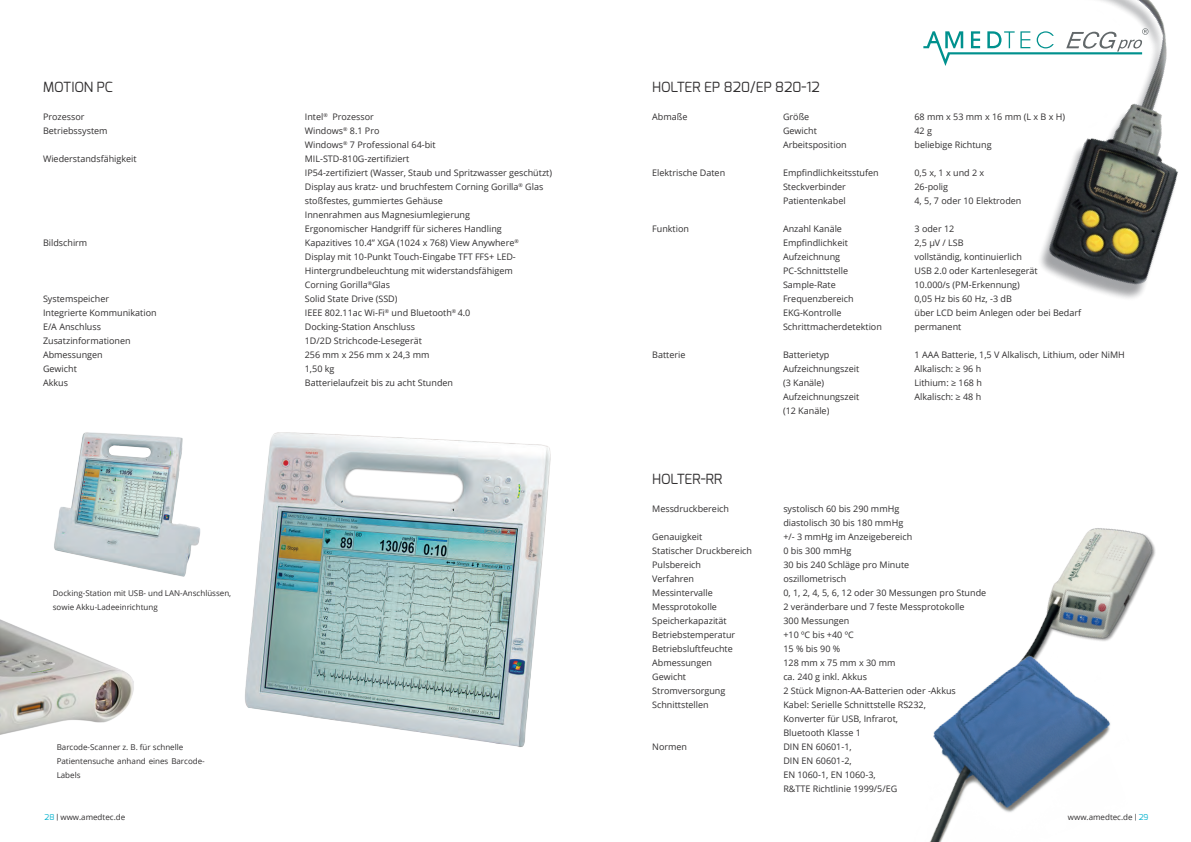
<style>
.page{position:relative;width:1191px;height:842px;background:#fff}
.page>*{position:absolute;margin:0;border:0;box-sizing:border-box;transform-origin:0 0}
.t1{font:14px "Exo";color:#312f30}
.Fließtext{font:9px "Open Sans";color:#312f30}
.text{font:8px/14px "Open Sans";color:#312f30}
.s1{font-family:"Exo";color:#00b1cd}
.s2{font-family:"Exo"}
</style>
<div class="page">
<img style="left:245px;top:432px;width:306px;height:315px">
<img style="left:0;top:620px;width:134px;height:115px">
<img style="left:54px;top:432px;width:147px;height:145px">
<img style="left:1040px;top:0;width:138px;height:299px">
<img style="left:1081px;top:528px;width:70px;height:13px">
<img style="left:929px;top:541px;width:227px;height:301px">
<svg style="left:923px;top:28px;width:225px;height:38px"></svg>
<p class="t1" style="left:43px;top:78px;width:71px">MOTION PC</p>
<p class="Fließtext" style="left:43px;top:111px;width:43px">Prozessor</p>
<p class="Fließtext" style="left:43px;top:125px;width:66px">Betriebssystem</p>
<p class="Fließtext" style="left:43px;top:153px;width:95px">Wiederstandsfähigkeit</p>
<p class="Fließtext" style="left:43px;top:237px;width:46px">Bildschirm</p>
<p class="Fließtext" style="left:43px;top:293px;width:68px">Systemspeicher</p>
<p class="Fließtext" style="left:43px;top:307px;width:115px">Integrierte Kommunikation</p>
<p class="Fließtext" style="left:43px;top:321px;width:60px">E/A Anschluss</p>
<p class="Fließtext" style="left:43px;top:335px;width:89px">Zusatzinformationen</p>
<p class="Fließtext" style="left:43px;top:349px;width:61px">Abmessungen</p>
<p class="Fließtext" style="left:43px;top:363px;width:35px">Gewicht</p>
<p class="Fließtext" style="left:43px;top:377px;width:26px">Akkus</p>
<p class="Fließtext" style="left:305px;top:111px;width:71px">Intel<sup>®</sup> Prozessor</p>
<p class="Fließtext" style="left:305px;top:125px;width:76px">Windows<sup>®</sup> 8.1 Pro</p>
<p class="Fließtext" style="left:305px;top:139px;width:132px">Windows<sup>®</sup> 7 Professional 64-bit</p>
<p class="Fließtext" style="left:305px;top:153px;width:106px">MIL-STD-810G-zertifiziert</p>
<p class="Fließtext" style="left:305px;top:167px;width:249px">IP54-zertifiziert (Wasser, Staub und Spritzwasser geschützt)</p>
<p class="Fließtext" style="left:305px;top:181px;width:240px">Display aus kratz- und bruchfestem Corning Gorilla<sup>®</sup> Glas</p>
<p class="Fließtext" style="left:305px;top:195px;width:140px">stoßfestes, gummiertes Gehäuse</p>
<p class="Fließtext" style="left:305px;top:209px;width:167px">Innenrahmen aus Magnesiumlegierung</p>
<p class="Fließtext" style="left:305px;top:223px;width:198px">Ergonomischer Handgriff für sicheres Handling</p>
<p class="Fließtext" style="left:305px;top:237px;width:215px">Kapazitives 10.4” XGA (1024 x 768) View Anywhere<sup>®</sup></p>
<p class="Fließtext" style="left:305px;top:251px;width:212px">Display mit 10-Punkt Touch-Eingabe TFT FFS+ LED-</p>
<p class="Fließtext" style="left:305px;top:265px;width:209px">Hintergrundbeleuchtung mit widerstandsfähigem</p>
<p class="Fließtext" style="left:305px;top:279px;width:87px">Corning Gorilla<sup>®</sup>Glas</p>
<p class="Fließtext" style="left:305px;top:293px;width:94px">Solid State Drive (SSD)</p>
<p class="Fließtext" style="left:305px;top:307px;width:167px">IEEE 802.11ac Wi-Fi<sup>®</sup> und Bluetooth<sup>®</sup> 4.0</p>
<p class="Fließtext" style="left:305px;top:321px;width:112px">Docking-Station Anschluss</p>
<p class="Fließtext" style="left:305px;top:335px;width:119px">1D/2D Strichcode-Lesegerät</p>
<p class="Fließtext" style="left:305px;top:349px;width:126px">256 mm x 256 mm x 24,3 mm</p>
<p class="Fließtext" style="left:305px;top:363px;width:31px">1,50 kg</p>
<p class="Fließtext" style="left:305px;top:377px;width:150px">Batterielaufzeit bis zu acht Stunden</p>
<p class="text" style="left:53px;top:586px;width:180px">Docking-Station mit USB- und LAN-Anschlüssen,</p>
<p class="text" style="left:53px;top:600px;width:106px">sowie Akku-Ladeeinrichtung</p>
<p class="text" style="left:57px;top:740px;width:128px">Barcode-Scanner z. B. für schnelle</p>
<p class="text" style="left:57px;top:754px;width:150px">Patientensuche anhand eines Barcode-<br>Labels</p>
<p class="t1" style="left:652px;top:78px;width:169px">HOLTER EP 820/EP 820-12</p>
<p class="Fließtext" style="left:652px;top:111px;width:37px">Abmaße</p>
<p class="Fließtext" style="left:652px;top:167px;width:74px">Elektrische Daten</p>
<p class="Fließtext" style="left:652px;top:223px;width:38px">Funktion</p>
<p class="Fließtext" style="left:652px;top:349px;width:35px">Batterie</p>
<p class="t1" style="left:652px;top:470px;width:72px">HOLTER-RR</p>
<p class="Fließtext" style="left:783px;top:111px;width:28px">Größe</p>
<p class="Fließtext" style="left:783px;top:125px;width:35px">Gewicht</p>
<p class="Fließtext" style="left:783px;top:139px;width:65px">Arbeitsposition</p>
<p class="Fließtext" style="left:783px;top:167px;width:97px">Empfindlichkeitsstufen</p>
<p class="Fließtext" style="left:783px;top:181px;width:64px">Steckverbinder</p>
<p class="Fließtext" style="left:783px;top:195px;width:64px">Patientenkabel</p>
<p class="Fließtext" style="left:783px;top:223px;width:60px">Anzahl Kanäle</p>
<p class="Fließtext" style="left:783px;top:237px;width:66px">Empfindlichkeit</p>
<p class="Fließtext" style="left:783px;top:251px;width:59px">Aufzeichnung</p>
<p class="Fließtext" style="left:783px;top:265px;width:67px">PC-Schnittstelle</p>
<p class="Fließtext" style="left:783px;top:279px;width:54px">Sample-Rate</p>
<p class="Fließtext" style="left:783px;top:293px;width:72px">Frequenzbereich</p>
<p class="Fließtext" style="left:783px;top:307px;width:60px">EKG-Kontrolle</p>
<p class="Fließtext" style="left:783px;top:321px;width:100px">Schrittmacherdetektion</p>
<p class="Fließtext" style="left:783px;top:349px;width:48px">Batterietyp</p>
<p class="Fließtext" style="left:783px;top:363px;width:78px">Aufzeichnungszeit</p>
<p class="Fließtext" style="left:783px;top:377px;width:43px">(3 Kanäle)</p>
<p class="Fließtext" style="left:783px;top:391px;width:78px">Aufzeichnungszeit</p>
<p class="Fließtext" style="left:783px;top:405px;width:48px">(12 Kanäle)</p>
<p class="Fließtext" style="left:914px;top:111px;width:152px">68 mm x 53 mm x 16 mm (L x B x H)</p>
<p class="Fließtext" style="left:914px;top:125px;width:19px">42 g</p>
<p class="Fließtext" style="left:914px;top:139px;width:79px">beliebige Richtung</p>
<p class="Fließtext" style="left:914px;top:167px;width:71px">0,5 x, 1 x und 2 x</p>
<p class="Fließtext" style="left:914px;top:181px;width:35px">26-polig</p>
<p class="Fließtext" style="left:914px;top:195px;width:108px">4, 5, 7 oder 10 Elektroden</p>
<p class="Fließtext" style="left:914px;top:223px;width:41px">3 oder 12</p>
<p class="Fließtext" style="left:914px;top:237px;width:51px">2,5 μV / LSB</p>
<p class="Fließtext" style="left:914px;top:251px;width:109px">vollständig, kontinuierlich</p>
<p class="Fließtext" style="left:914px;top:265px;width:125px">USB 2.0 oder Kartenlesegerät</p>
<p class="Fließtext" style="left:914px;top:279px;width:107px">10.000/s (PM-Erkennung)</p>
<p class="Fließtext" style="left:914px;top:293px;width:99px">0,05 Hz bis 60 Hz, -3 dB</p>
<p class="Fließtext" style="left:914px;top:307px;width:168px">über LCD beim Anlegen oder bei Bedarf</p>
<p class="Fließtext" style="left:914px;top:321px;width:48px">permanent</p>
<p class="Fließtext" style="left:914px;top:349px;width:212px">1 AAA Batterie, 1,5 V Alkalisch, Lithium, oder NiMH</p>
<p class="Fließtext" style="left:914px;top:363px;width:68px">Alkalisch: ≥ 96 h</p>
<p class="Fließtext" style="left:914px;top:377px;width:69px">Lithium: ≥ 168 h</p>
<p class="Fließtext" style="left:914px;top:391px;width:68px">Alkalisch: ≥ 48 h</p>
<p class="Fließtext" style="left:652px;top:503px;width:78px">Messdruckbereich</p>
<p class="Fließtext" style="left:652px;top:531px;width:52px">Genauigkeit</p>
<p class="Fließtext" style="left:652px;top:545px;width:101px">Statischer Druckbereich</p>
<p class="Fließtext" style="left:652px;top:559px;width:50px">Pulsbereich</p>
<p class="Fließtext" style="left:652px;top:573px;width:43px">Verfahren</p>
<p class="Fließtext" style="left:652px;top:587px;width:62px">Messintervalle</p>
<p class="Fließtext" style="left:652px;top:601px;width:66px">Messprotokolle</p>
<p class="Fließtext" style="left:652px;top:615px;width:76px">Speicherkapazität</p>
<p class="Fließtext" style="left:652px;top:629px;width:85px">Betriebstemperatur</p>
<p class="Fließtext" style="left:652px;top:643px;width:82px">Betriebsluftfeuchte</p>
<p class="Fließtext" style="left:652px;top:657px;width:61px">Abmessungen</p>
<p class="Fließtext" style="left:652px;top:671px;width:35px">Gewicht</p>
<p class="Fließtext" style="left:652px;top:685px;width:75px">Stromversorgung</p>
<p class="Fließtext" style="left:652px;top:699px;width:58px">Schnittstellen</p>
<p class="Fließtext" style="left:652px;top:741px;width:36px">Normen</p>
<p class="Fließtext" style="left:783px;top:503px;width:117px">systolisch 60 bis 290 mmHg</p>
<p class="Fließtext" style="left:783px;top:517px;width:121px">diastolisch 30 bis 180 mmHg</p>
<p class="Fließtext" style="left:783px;top:531px;width:130px">+/- 3 mmHg im Anzeigebereich</p>
<p class="Fließtext" style="left:783px;top:545px;width:70px">0 bis 300 mmHg</p>
<p class="Fließtext" style="left:783px;top:559px;width:127px">30 bis 240 Schläge pro Minute</p>
<p class="Fließtext" style="left:783px;top:573px;width:64px">oszillometrisch</p>
<p class="Fließtext" style="left:783px;top:587px;width:204px">0, 1, 2, 4, 5, 6, 12 oder 30 Messungen pro Stunde</p>
<p class="Fließtext" style="left:783px;top:601px;width:183px">2 veränderbare und 7 feste Messprotokolle</p>
<p class="Fließtext" style="left:783px;top:615px;width:68px">300 Messungen</p>
<p class="Fließtext" style="left:783px;top:629px;width:72px">+10 ºC bis +40 ºC</p>
<p class="Fließtext" style="left:783px;top:643px;width:58px">15 % bis 90 %</p>
<p class="Fließtext" style="left:783px;top:657px;width:114px">128 mm x 75 mm x 30 mm</p>
<p class="Fließtext" style="left:783px;top:671px;width:85px">ca. 240 g inkl. Akkus</p>
<p class="Fließtext" style="left:783px;top:685px;width:174px">2 Stück Mignon-AA-Batterien oder -Akkus</p>
<p class="Fließtext" style="left:783px;top:699px;width:144px">Kabel: Serielle Schnittstelle RS232,</p>
<p class="Fließtext" style="left:783px;top:713px;width:116px">Konverter für USB, Infrarot,</p>
<p class="Fließtext" style="left:783px;top:727px;width:79px">Bluetooth Klasse 1</p>
<p class="Fließtext" style="left:783px;top:741px;width:70px">DIN EN 60601-1,</p>
<p class="Fließtext" style="left:783px;top:755px;width:70px">DIN EN 60601-2,</p>
<p class="Fließtext" style="left:783px;top:769px;width:94px">EN 1060-1, EN 1060-3,</p>
<p class="Fließtext" style="left:783px;top:783px;width:115px">R&amp;TTE Richtlinie 1999/5/EG</p>
<p class="text" style="left:45px;top:810px;width:82px"><span class="s1">28</span> <span class="s2">|</span> www.amedtec.de</p>
<p class="text" style="left:1068px;top:810px;width:82px">www.amedtec.de <span class="s2">|</span> <span class="s1">29</span></p>
</div>
